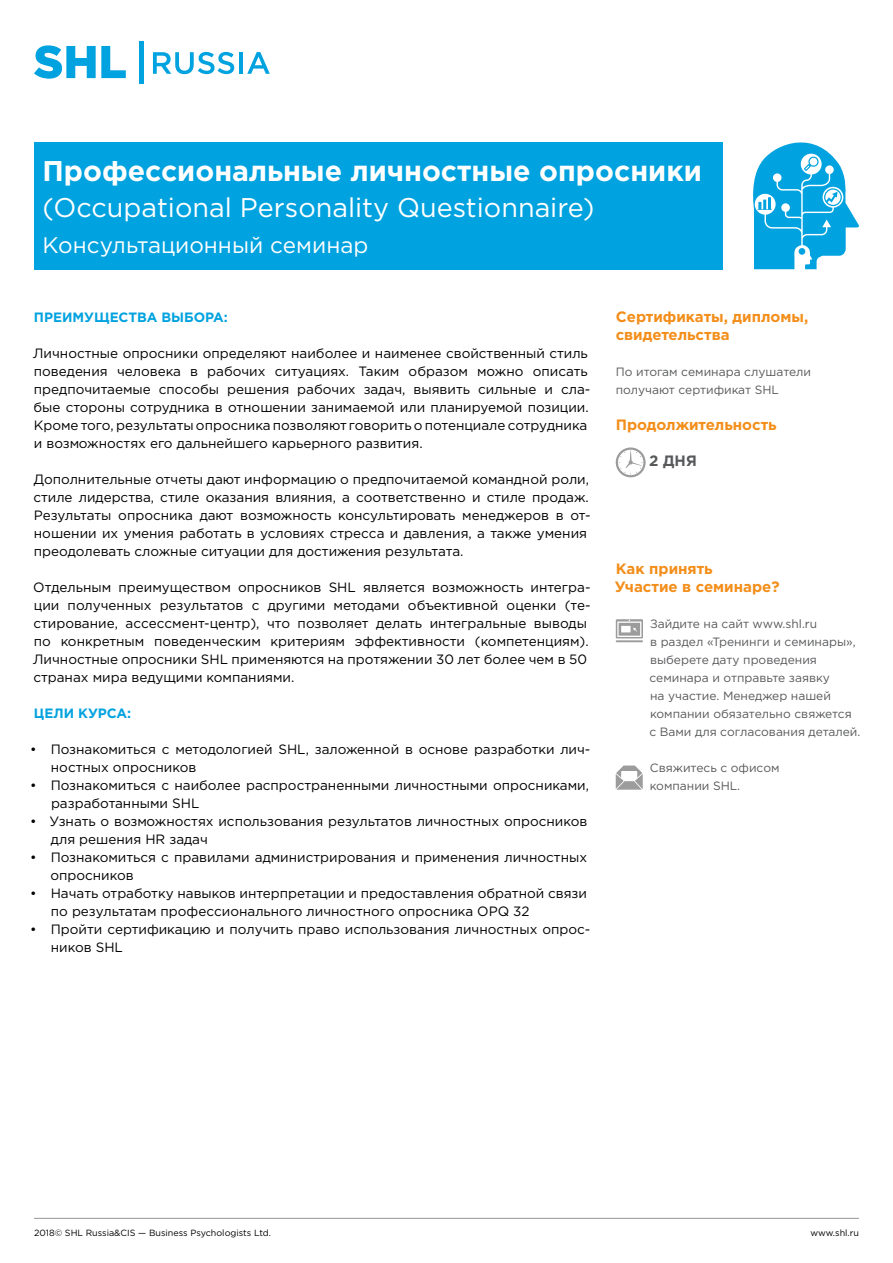
<style>
.page{position:relative;width:893px;height:1263px;background:#fff}
.page>*{position:absolute;margin:0;border:0;box-sizing:border-box;transform-origin:0 0}
.t1{font:700 28.5px "Gotham Pro";color:#fff}
.t2{font:27px "Gotham Pro";color:#fff}
.t3{font:22.5px "Gotham Pro";color:#fff}
.t4{font:700 15px/18px "Gotham Pro";color:#f38e1a}
.t5{font:700 15px "Gotham Pro";color:#58595b}
.t6{font:13.5px/18px "Gotham Pro";color:#000}
.t7{font:700 13.5px "Gotham Pro";color:#00a2df}
.t8{font:12px/18px "Gotham Pro";color:#58595b}
.t9{font:9px "Gotham Pro";color:#000}
</style>
<div class="page">
<hr style="left:34px;top:1218px;width:825px;height:1px;background:#949698">
<div style="left:34px;top:142px;width:688px;height:127px;background:#00a2df"></div>
<svg style="left:753px;top:142px;width:106px;height:127px"></svg>
<div style="left:799px;top:248px;width:6px;height:7px;background:#00a2df;border-radius:50%"></div>
<hr style="left:616px;top:640px;width:27px;height:2px;background:#9c9c9d">
<svg style="left:616px;top:619px;width:27px;height:19px"></svg>
<svg style="left:616px;top:765px;width:27px;height:25px"></svg>
<svg style="left:616px;top:447px;width:30px;height:30px"></svg>
<svg style="left:34px;top:45px;width:92px;height:34px"></svg>
<hr style="left:139px;top:41px;width:4px;height:43px;background:#00a2df">
<svg style="left:153px;top:52px;width:81px;height:22px"></svg>
<hr style="left:239px;top:52px;width:4px;height:22px;background:#00a2df">
<svg style="left:247px;top:52px;width:23px;height:22px"></svg>
<h1 class="t1" style="left:43px;top:155px;width:661px">Профессиональные личностные опросники</h1>
<h2 class="t2" style="left:43px;top:193px;width:554px">(Occupational Personality Questionnaire)</h2>
<h3 class="t3" style="left:43px;top:233px;width:327px">Консультационный семинар</h3>
<p class="t7" style="left:34px;top:309px;width:195px">ПРЕИМУЩЕСТВА ВЫБОРА:</p>
<p class="t6" style="left:33px;top:344px;width:559px">Личностные опросники определяют наиболее и наименее свойственный стиль поведения человека в рабочих ситуациях. Таким образом можно описать предпочитаемые способы решения рабочих задач, выявить сильные и сла&shy;бые стороны сотрудника в отношении занимаемой или планируемой позиции.<br>Кроме того, результаты опросника позволяют говорить о потенциале сотрудника и возможностях его дальнейшего карьерного развития.</p>
<p class="t6" style="left:33px;top:470px;width:559px">Дополнительные отчеты дают информацию о предпочитаемой командной роли, стиле лидерства, стиле оказания влияния, а соответственно и стиле продаж.<br>Результаты опросника дают возможность консультировать менеджеров в от&shy;ношении их умения работать в условиях стресса и давления, а также умения преодолевать сложные ситуации для достижения результата.</p>
<p class="t6" style="left:33px;top:578px;width:559px">Отдельным преимуществом опросников SHL является возможность интегра&shy;ции полученных результатов с другими методами объективной оценки (те&shy;стирование, ассессмент-центр), что позволяет делать интегральные выводы по конкретным поведенческим критериям эффективности (компетенциям).<br>Личностные опросники SHL применяются на протяжении 30 лет более чем в 50 странах мира ведущими компаниями.</p>
<p class="t7" style="left:34px;top:705px;width:99px">ЦЕЛИ КУРСА:</p>
<p class="t6" style="left:51px;top:740px;width:541px;text-indent:-21px">• Познакомиться с методологией SHL, заложенной в основе разработки лич&shy;ностных опросников</p>
<p class="t6" style="left:51px;top:776px;width:540px;text-indent:-21px">• Познакомиться с наиболее распространенными личностными опросниками, разработанными SHL</p>
<p class="t6" style="left:51px;top:812px;width:538px;text-indent:-21px">• Узнать о возможностях использования результатов личностных опросников для решения HR задач</p>
<p class="t6" style="left:50px;top:848px;width:538px;text-indent:-20px">• Познакомиться с правилами администрирования и применения личностных опросников</p>
<p class="t6" style="left:51px;top:884px;width:538px;text-indent:-21px">• Начать отработку навыков интерпретации и предоставления обратной связи по результатам профессионального личностного опросника OPQ 32</p>
<p class="t6" style="left:51px;top:920px;width:541px;text-indent:-21px">• Пройти сертификацию и получить право использования личностных опрос&shy;ников SHL</p>
<p class="t4" style="left:616px;top:307px;width:194px">Сертификаты, дипломы, свидетельства</p>
<p class="t8" style="left:616px;top:363px;width:197px">По итогам семинара слушатели получают сертификат SHL</p>
<p class="t4" style="left:616px;top:415px;width:162px">Продолжительность</p>
<p class="t5" style="left:649px;top:452px;width:49px">2 ДНЯ</p>
<p class="t4" style="left:615px;top:559px;width:166px">Как принять<br>Участие в семинаре?</p>
<p class="t8" style="left:649px;top:615px;width:212px">Зайдите на сайт www.shl.ru<br>в раздел «Тренинги и семинары», выберете дату проведения семинара и отправьте заявку<br>на участие. Менеджер нашей компании обязательно свяжется с Вами для согласования деталей.</p>
<p class="t8" style="left:650px;top:759px;width:131px">Свяжитесь с офисом компании SHL.</p>
<p class="t9" style="left:34px;top:1227px;width:239px">2018© SHL Russia&amp;CIS — Business Psychologists Ltd.</p>
<p class="t9" style="left:810px;top:1227px;width:50px">www.shl.ru</p>
</div>
